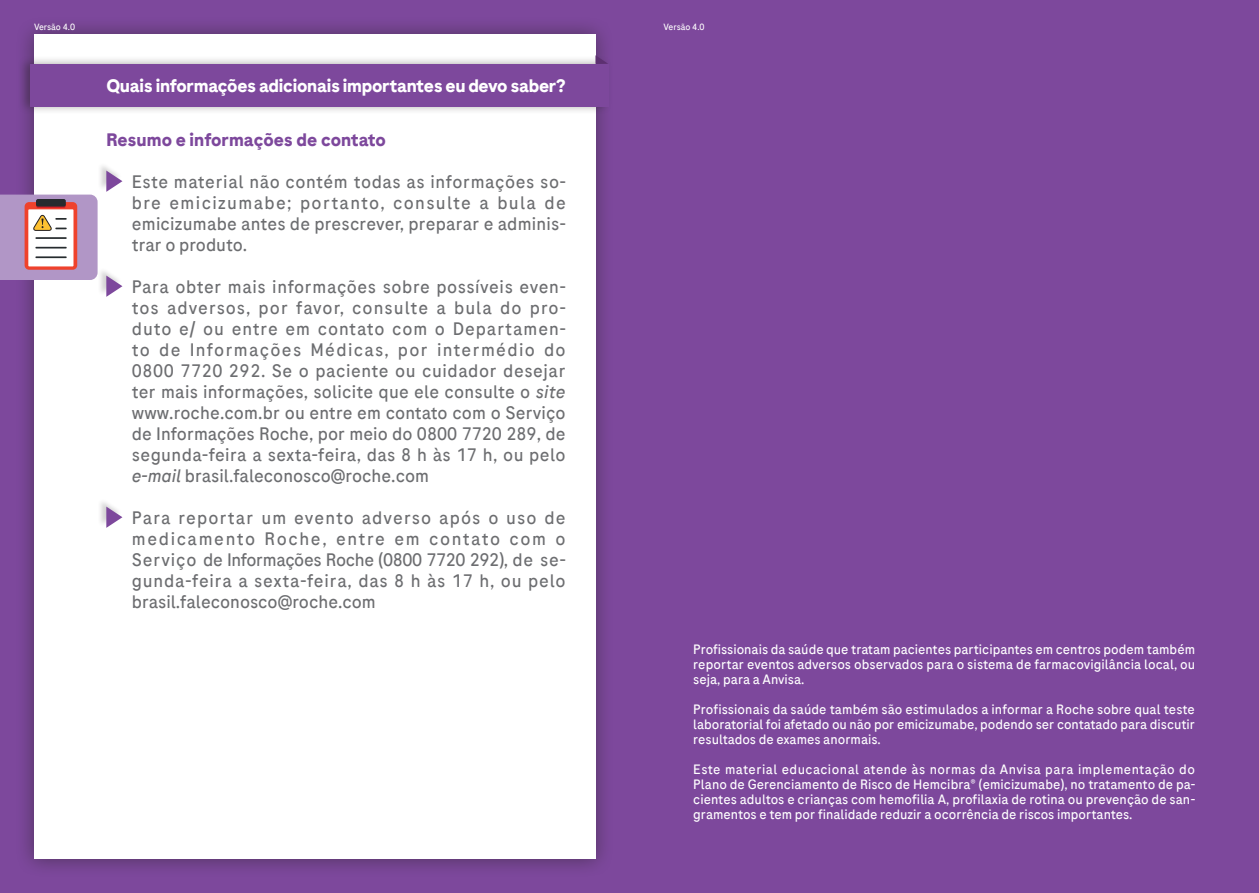
<style>
.page{position:relative;width:1259px;height:893px;background:#fff}
.page>*{position:absolute;margin:0;border:0;box-sizing:border-box;transform-origin:0 0}
.recuo{font:18px/21px "Roche Sans";letter-spacing:.005em;color:#6c6d70;text-align:justify}
.subs_bco{font:700 18px "Roche Sans";letter-spacing:-.015em;color:#fff}
.subs_lilás{font:700 18px "Roche Sans";color:#7d489c}
.t1{font:13.5px/15px "Roche Sans";color:#fff;text-align:justify}
.t2{font:9px "Roche Sans";letter-spacing:-.01em;color:#fff}
.s1{font-style:italic}
</style>
<div class="page">
<div style="left:629px;top:0;width:630px;height:893px;background:#7d489c"></div>
<div style="left:0;top:0;width:629px;height:893px;background:#7d489c"></div>
<div style="left:15px;top:15px;width:599px;height:863px;background:#231f20;opacity:.5"></div>
<div style="left:34px;top:34px;width:561px;height:825px;background:#fff"></div>
<div style="left:97px;top:162px;width:25px;height:30px;background:#231f20;opacity:.2"></div>
<svg style="left:106px;top:171px;width:16px;height:21px"></svg>
<div style="left:97px;top:267px;width:25px;height:30px;background:#231f20;opacity:.2"></div>
<svg style="left:106px;top:276px;width:16px;height:21px"></svg>
<div style="left:97px;top:498px;width:25px;height:30px;background:#231f20;opacity:.2"></div>
<svg style="left:106px;top:507px;width:16px;height:21px"></svg>
<svg style="left:0;top:195px;width:98px;height:85px"></svg>
<div style="left:17px;top:56px;width:595px;height:58px;background:#231f20;opacity:.35"></div>
<div style="left:30px;top:64px;width:578px;height:42px;background:#7d489c"></div>
<svg style="left:595px;top:55px;width:13px;height:9px"></svg>
<p class="t2" style="left:34px;top:22px;width:43px">Versão 4.0</p>
<p class="t2" style="left:663px;top:22px;width:43px">Versão 4.0</p>
<p class="subs_bco" style="left:106px;top:74px;width:461px">Quais informações adicionais importantes eu devo saber?</p>
<p class="subs_lilás" style="left:106px;top:128px;width:281px">Resumo e informações de contato</p>
<p class="recuo" style="left:132px;top:171px;width:435px">Este material não contém todas as informações so&shy;bre emicizumabe; portanto, consulte a bula de emicizumabe antes de prescrever, preparar e adminis&shy;trar o produto.</p>
<p class="recuo" style="left:132px;top:276px;width:435px">Para obter mais informações sobre possíveis even&shy;tos adversos, por favor, consulte a bula do pro&shy;duto e/ ou entre em contato com o Departamen&shy;to de Informações Médicas, por intermédio do 0800 7720 292. Se o paciente ou cuidador desejar ter mais informações, solicite que ele consulte o <span class="s1">site </span>www.roche.com.br ou entre em contato com o Serviço de Informações Roche, por meio do 0800 7720 289, de segunda-feira a sexta-feira, das 8 h às 17 h, ou pelo <span class="s1">e-mail</span> brasil.faleconosco@roche.com</p>
<p class="recuo" style="left:132px;top:507px;width:435px">Para reportar um evento adverso após o uso de medicamento Roche, entre em contato com o Serviço de Informações Roche (0800 7720 292), de se&shy;gunda-feira a sexta-feira, das 8 h às 17 h, ou pelo brasil.faleconosco@roche.com</p>
<p class="t1" style="left:693px;top:642px;width:503px">Profissionais da saúde que tratam pacientes participantes em centros podem também reportar eventos adversos observados para o sistema de farmacovigilância local, ou seja, para a Anvisa.</p>
<p class="t1" style="left:693px;top:702px;width:503px">Profissionais da saúde também são estimulados a informar a Roche sobre qual teste laboratorial foi afetado ou não por emicizumabe, podendo ser contatado para discutir resultados de exames anormais.</p>
<p class="t1" style="left:693px;top:762px;width:503px">Este material educacional atende às normas da Anvisa para implementação do Plano de Gerenciamento de Risco de Hemcibra® (emicizumabe), no tratamento de pa&shy;cientes adultos e crianças com hemofilia A, profilaxia de rotina ou prevenção de san&shy;gramentos e tem por finalidade reduzir a ocorrência de riscos importantes.</p>
</div>
